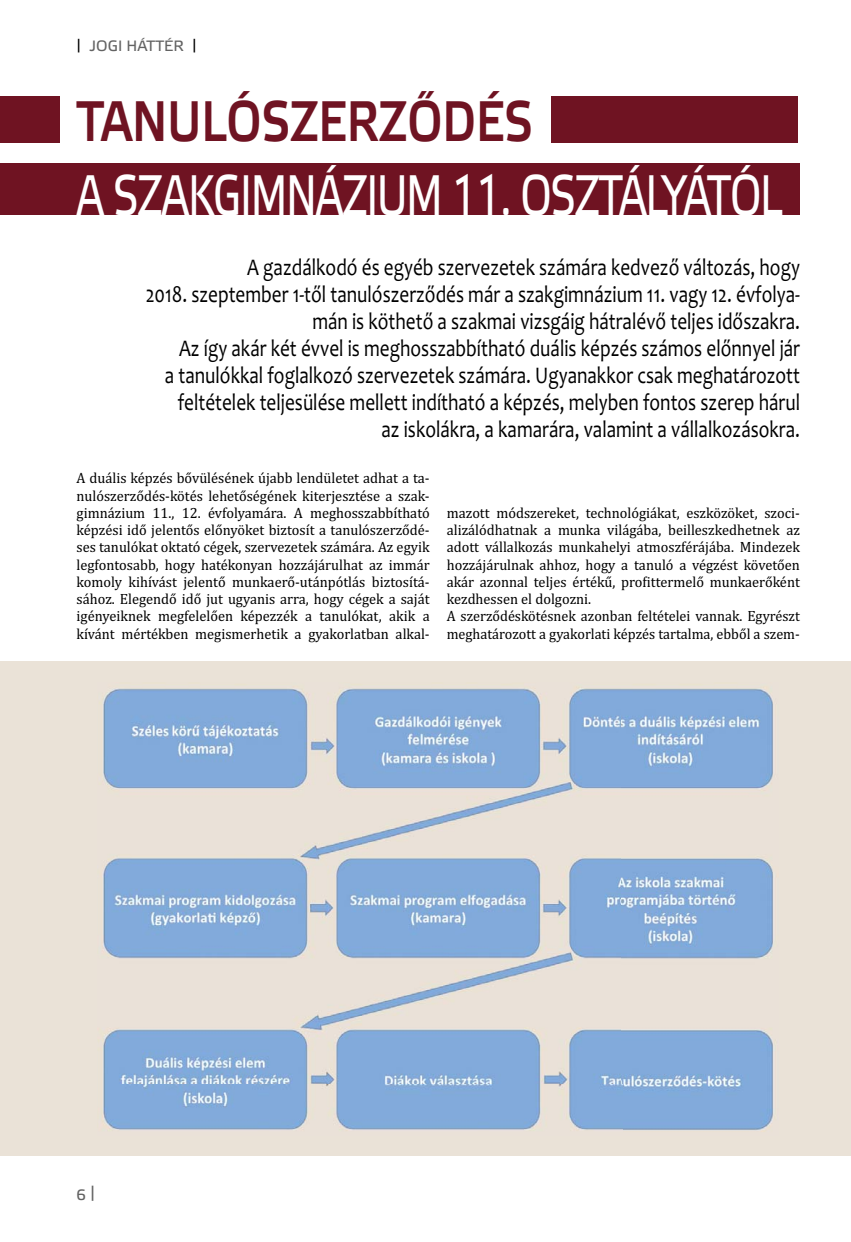
<style>
.page{position:relative;width:851px;height:1242px;background:#fff}
.page>*{position:absolute;margin:0;border:0;box-sizing:border-box;transform-origin:0 0}
.t1{font:57px "Etelka Text Pro";letter-spacing:-.03em;color:#fff;scale:.72 1}
.t2{font:57px "Etelka Medium Pro";color:#6f1322;scale:.8 1}
.t3{font:24px/27px "Candara";color:#000;text-align:right;scale:.8 1}
.t4{font:15px/17.2px "Cambria";color:#000;text-align:justify;scale:.96 1}
.t5{font:15px "Etelka Text Pro";color:#636363}
.s1{font-size:13.5px;color:#000}
</style>
<div class="page">
<div style="left:0;top:661px;width:850px;height:495px;background:#eae2d7"></div>
<img style="left:102px;top:687px;width:673px;height:445px">
<div style="left:0;top:164px;width:799px;height:51px;background:#6f1322"></div>
<div style="left:0;top:96px;width:60px;height:46px;background:#6f1322"></div>
<div style="left:551px;top:96px;width:246px;height:46px;background:#6f1322"></div>
<p class="t5" style="left:77px;top:41px;width:121px"><span class="s1">|</span> JOGI HÁTTÉR <span class="s1">|</span></p>
<h1 class="t2" style="left:77px;top:100px;width:571px">TANULÓSZERZŐDÉS</h1>
<h1 class="t1" style="left:77px;top:174px;width:982px">A SZAKGIMNÁZIUM 11. OSZTÁLYÁTÓL</h1>
<p class="t3" style="left:146px;top:256px;width:819px">A gazdálkodó és egyéb szervezetek számára kedvező változás, hogy<br>2018. szeptember 1-től tanulószerződés már a szakgimnázium 11. vagy 12. évfolya&shy;mán is köthető a szakmai vizsgáig hátralévő teljes időszakra.<br>Az így akár két évvel is meghosszabbítható duális képzés számos előnnyel jár<br>a tanulókkal foglalkozó szervezetek számára. Ugyanakkor csak meghatározott feltételek teljesülése mellett indítható a képzés, melyben fontos szerep hárul<br>az iskolákra, a kamarára, valamint a vállalkozásokra.</p>
<p class="t4" style="left:77px;top:471px;width:369px">A duális képzés bővülésének újabb lendületet adhat a ta&shy;nulószerződés-kötés lehetőségének kiterjesztése a szak&shy;gimnázium 11., 12. évfolyamára. A meghosszabbítható képzési idő jelentős előnyöket biztosít a tanulószerződé&shy;ses tanulókat oktató cégek, szervezetek számára. Az egyik legfontosabb, hogy hatékonyan hozzájárulhat az immár komoly kihívást jelentő munkaerő-utánpótlás biztosítá&shy;sához. Elegendő idő jut ugyanis arra, hogy cégek a saját igényeiknek megfelelően képezzék a tanulókat, akik a kívánt mértékben megismerhetik a gyakorlatban alkal-</p>
<p class="t4" style="left:446px;top:505px;width:369px;text-align:left">mazott módszereket, technológiákat, eszközöket, szoci&shy;alizálódhatnak a munka világába, beilleszkedhetnek az adott vállalkozás munkahelyi atmoszférájába. Mindezek hozzájárulnak ahhoz, hogy a tanuló a végzést követően akár azonnal teljes értékű, pro-ittermelő munkaerőként kezdhessen el dolgozni.<br>A szerződéskötésnek azonban feltételei vannak. Egyrészt meghatározott a gyakorlati képzés tartalma, ebből a szem-</p>
<p class="t5" style="left:77px;top:1187px;width:20px">6 |</p>
</div>
